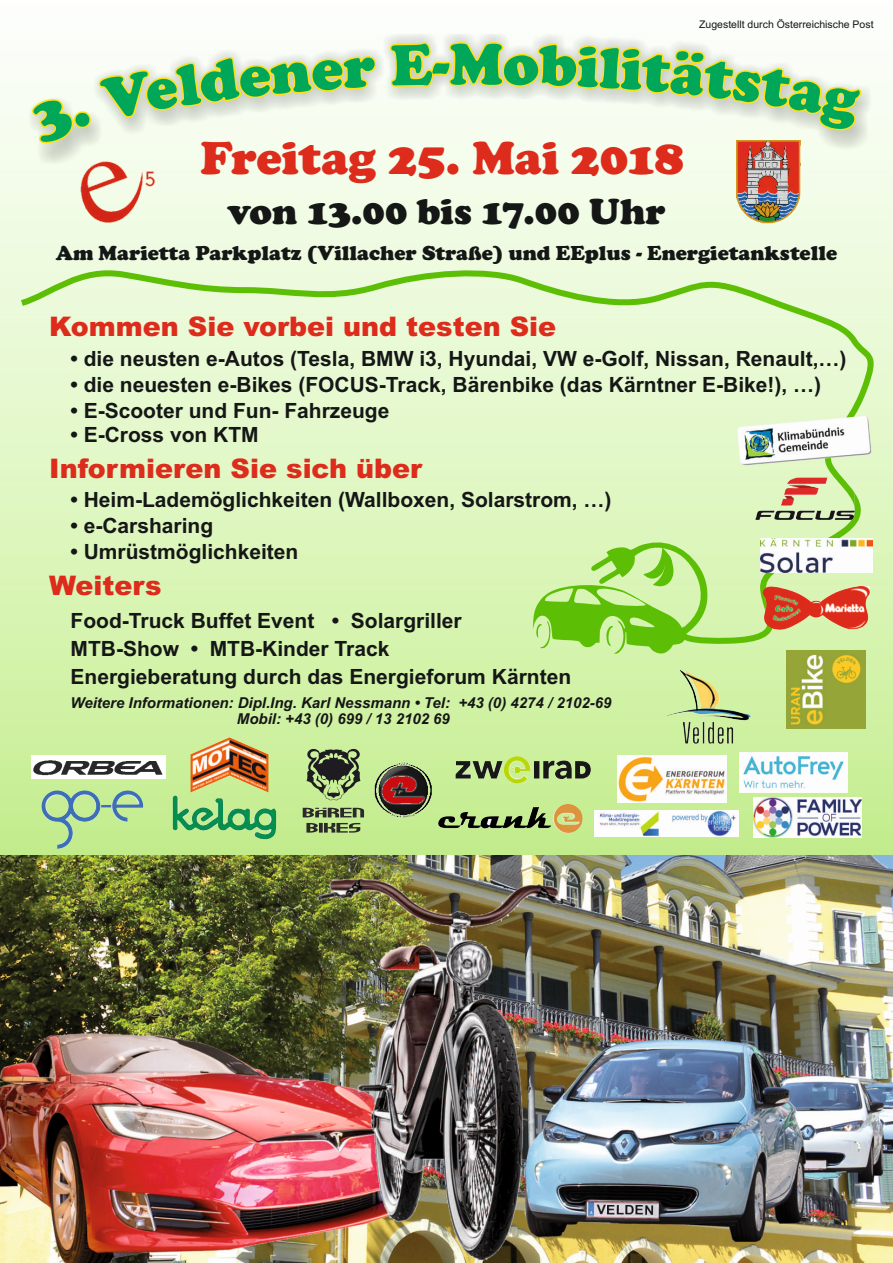
<style>
.page{position:relative;width:893px;height:1263px;background:#fff}
.page>*{position:absolute;margin:0;border:0;box-sizing:border-box;transform-origin:0 0}
.t1{font:900 60px "Cooper";color:#00a759}
.t2{font:900 48px "Cooper";color:#dd2b1c}
.t3{font:900 37.5px "Cooper";color:#151616}
.t4{font:900 27px "Arial";color:#dd2b1c}
.t5{font:700 21px/28.2px "Arial";color:#151616}
.t6{font:900 21px "Cooper";color:#151616}
.t7{font:italic 700 15px/16.8px "Arial";color:#151616;text-align:center}
.t8{font:10.5px "Arial";color:#151616}
</style>
<div class="page">
<img style="left:0;top:855px;width:893px;height:408px">
<div style="left:0;top:0;width:893px;height:855px;background:linear-gradient(to bottom,#fff,#c6ee92)"></div>
<svg style="left:14px;top:265px;width:865px;height:383px;background:#dff6c4"></svg>
<img style="left:80px;top:166px;width:75px;height:58px">
<img style="left:737px;top:166px;width:63px;height:58px">
<img style="left:618px;top:755px;width:108px;height:47px">
<img style="left:753px;top:798px;width:109px;height:39px">
<img style="left:594px;top:810px;width:145px;height:26px">
<img style="left:761px;top:539px;width:111px;height:34px">
<img style="left:787px;top:650px;width:78px;height:79px">
<svg style="left:303px;top:808px;width:61px;height:24px"></svg>
<svg style="left:306px;top:746px;width:55px;height:54px;background:#7b8e62"></svg>
<img style="left:173px;top:795px;width:103px;height:45px">
<img style="left:31px;top:755px;width:135px;height:24px">
<img style="left:762px;top:586px;width:108px;height:44px">
<img style="left:456px;top:756px;width:135px;height:27px">
<img style="left:437px;top:804px;width:149px;height:31px">
<img style="left:774px;top:478px;width:81px;height:42px">
<img style="left:191px;top:737px;width:77px;height:55px">
<img style="left:739px;top:753px;width:109px;height:39px">
<img style="left:375px;top:762px;width:57px;height:57px">
<img style="left:42px;top:790px;width:101px;height:59px">
<img style="left:737px;top:416px;width:135px;height:50px">
<svg style="left:533px;top:538px;width:176px;height:117px;background:#abe175"></svg>
<svg style="left:24px;top:33px;width:852px;height:133px;fill:#f6fdee"></svg>
<img style="left:665px;top:670px;width:86px;height:74px">
<svg style="left:99px;top:57px;width:277px;height:63px"></svg>
<svg style="left:391px;top:43px;width:58px;height:43px;background:#d6d9d4"></svg>
<svg style="left:504px;top:44px;width:356px;height:88px"></svg>
<svg style="left:31px;top:96px;width:60px;height:48px"></svg>
<h1 class="t1" style="left:450px;top:44px;width:55px">M</h1>
<p class="t8" style="left:699px;top:20px;width:176px">Zugestellt durch Österreichische Post</p>
<h2 class="t2" style="left:201px;top:142px;width:485px">Freitag 25. Mai 2018</h2>
<h3 class="t3" style="left:227px;top:199px;width:440px">von 13.00 bis 17.00 Uhr</h3>
<p class="t6" style="left:56px;top:246px;width:783px">Am Marietta Parkplatz (Villacher Straße) und EEplus - Energietankstelle</p>
<p class="t4" style="left:49px;top:317px;width:508px">Kommen Sie vorbei und testen Sie</p>
<p class="t5" style="left:71px;top:346px;width:777px">• die neusten e-Autos (Tesla, BMW i3, Hyundai, VW e-Golf, Nissan, Renault,…)</p>
<p class="t5" style="left:71px;top:372px;width:752px">• die neuesten e-Bikes (FOCUS-Track, Bärenbike (das Kärntner E-Bike!), …)</p>
<p class="t5" style="left:71px;top:398px;width:320px">• E-Scooter und Fun- Fahrzeuge</p>
<p class="t5" style="left:71px;top:423px;width:190px">• E-Cross von KTM</p>
<p class="t4" style="left:49px;top:459px;width:374px">Informieren Sie sich über</p>
<p class="t5" style="left:71px;top:488px;width:543px">• Heim-Lademöglichkeiten (Wallboxen, Solarstrom, …)</p>
<p class="t5" style="left:71px;top:513px;width:144px">• e-Carsharing</p>
<p class="t5" style="left:71px;top:539px;width:229px">• Umrüstmöglichkeiten</p>
<p class="t4" style="left:49px;top:576px;width:114px">Weiters</p>
<p class="t5" style="left:71px;top:608px;width:502px">Food-Truck Buffet Event • Solargriller<br>MTB-Show • MTB-Kinder Track<br>Energieberatung durch das Energieforum Kärnten</p>
<p class="t7" style="left:71px;top:695px;width:542px">Weitere Informationen: Dipl.Ing. Karl Nessmann • Tel: +43 (0) 4274 / 2102-69<br>Mobil: +43 (0) 699 / 13 2102 69</p>
</div>
